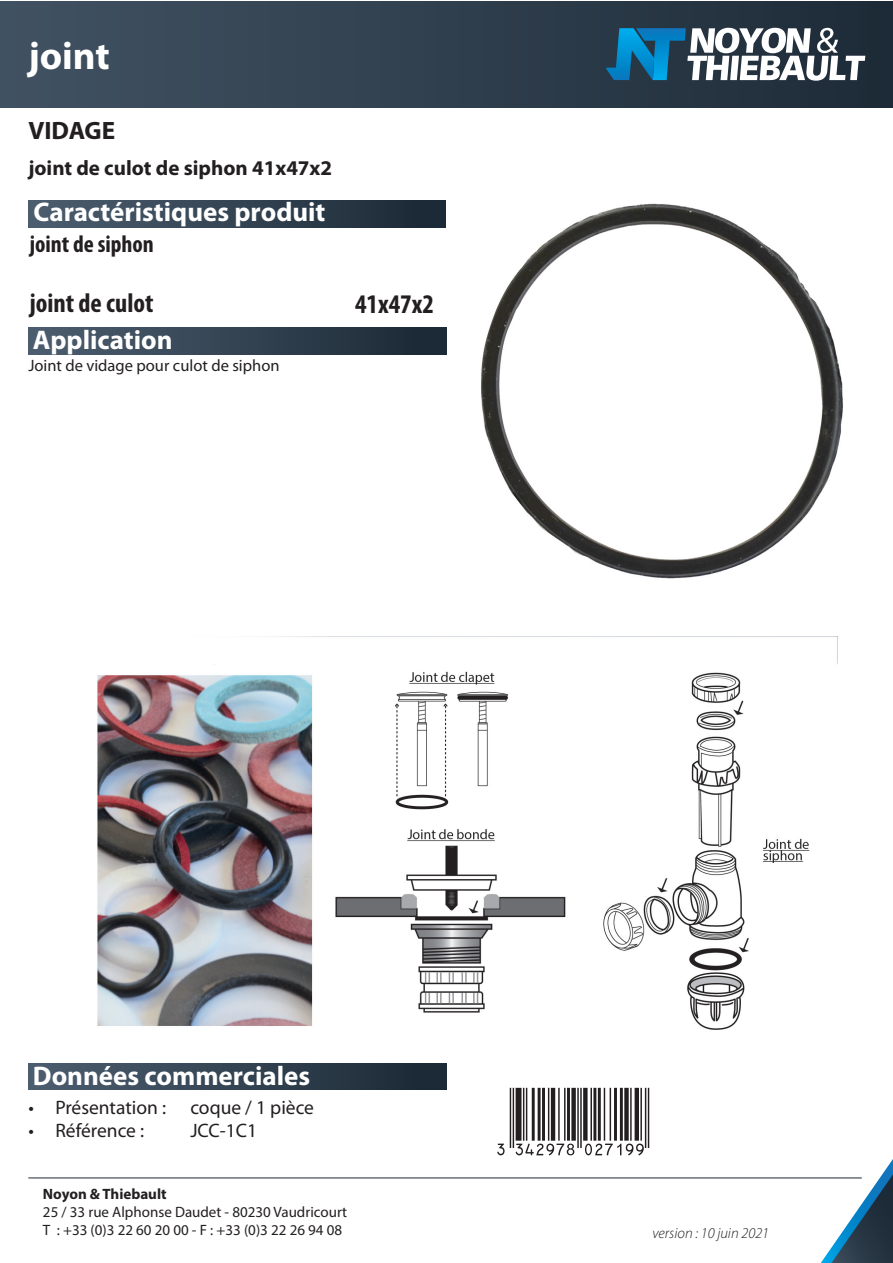
<style>
.page{position:relative;width:893px;height:1263px;background:#fff}
.page>*{position:absolute;margin:0;border:0;box-sizing:border-box;transform-origin:0 0}
.t1{font:700 39px "Myriad Pro";color:#fff}
.t2{font:700 27px "Myriad Pro";color:#fff}
.t3{font:700 condensed 27px "Myriad Pro";color:#231f20}
.t4{font:700 25.2px "Myriad Pro";color:#231f20}
.t5{font:700 condensed 24px "Myriad Pro";color:#231f20}
.t6{font:700 21px "Myriad Pro";color:#231f20}
.t7{font:19.5px "Myriad Pro";color:#231f20}
.t8{font:16.5px "Myriad Pro";color:#231f20}
.t9{font:15px/18px "Myriad Pro";color:#231f20}
.t10{font:italic 300 15px "Myriad Pro";color:#231f20}
.s1{font-weight:700}
</style>
<div class="page">
<hr style="left:28px;top:1177px;width:834px;height:1px;background:#1c2936">
<div style="left:28px;top:201px;width:417px;height:26px;background:linear-gradient(to right,#4c5e70,#1a2834)"></div>
<div style="left:0;top:1px;width:893px;height:106px;background:linear-gradient(to right,#415262,#1e2b38)"></div>
<svg style="left:606px;top:28px;width:259px;height:53px"></svg>
<svg style="left:821px;top:1159px;width:72px;height:104px"></svg>
<img style="left:481px;top:203px;width:362px;height:376px">
<img style="left:97px;top:671px;width:713px;height:359px">
<div style="left:28px;top:327px;width:418px;height:27px;background:linear-gradient(to right,#4c5e70,#1b2834)"></div>
<div style="left:28px;top:1063px;width:418px;height:27px;background:linear-gradient(to right,#4c5e70,#1b2834)"></div>
<p class="t1" style="left:28px;top:31px;width:83px">joint</p>
<p class="t4" style="left:28px;top:114px;width:88px">VIDAGE</p>
<p class="t6" style="left:28px;top:154px;width:305px">joint de culot de siphon 41x47x2</p>
<p class="t2" style="left:34px;top:195px;width:293px">Caractéristiques produit</p>
<p class="t5" style="left:30px;top:229px;width:126px">joint de siphon</p>
<p class="t3" style="left:30px;top:286px;width:125px">joint de culot</p>
<p class="t3" style="left:355px;top:287px;width:80px">41x47x2</p>
<p class="t2" style="left:33px;top:322px;width:141px">Application</p>
<p class="t8" style="left:28px;top:356px;width:253px">Joint de vidage pour culot de siphon</p>
<p class="t2" style="left:33px;top:1058px;width:279px">Données commerciales</p>
<p class="t7" style="left:28px;top:1095px;width:287px">• Présentation : coque / 1 pièce</p>
<p class="t7" style="left:28px;top:1118px;width:117px">• Référence :</p>
<p class="t7" style="left:190px;top:1118px;width:68px">JCC-1C1</p>
<p class="t9" style="left:43px;top:1185px;width:306px"><span class="s1">Noyon &amp; Thiebault<br></span>25 / 33 rue Alphonse Daudet - 80230 Vaudricourt<br>T : +33 (0)3 22 60 20 00 - F : +33 (0)3 22 26 94 08</p>
<p class="t10" style="left:652px;top:1224px;width:118px">version : 10 juin 2021</p>
</div>
